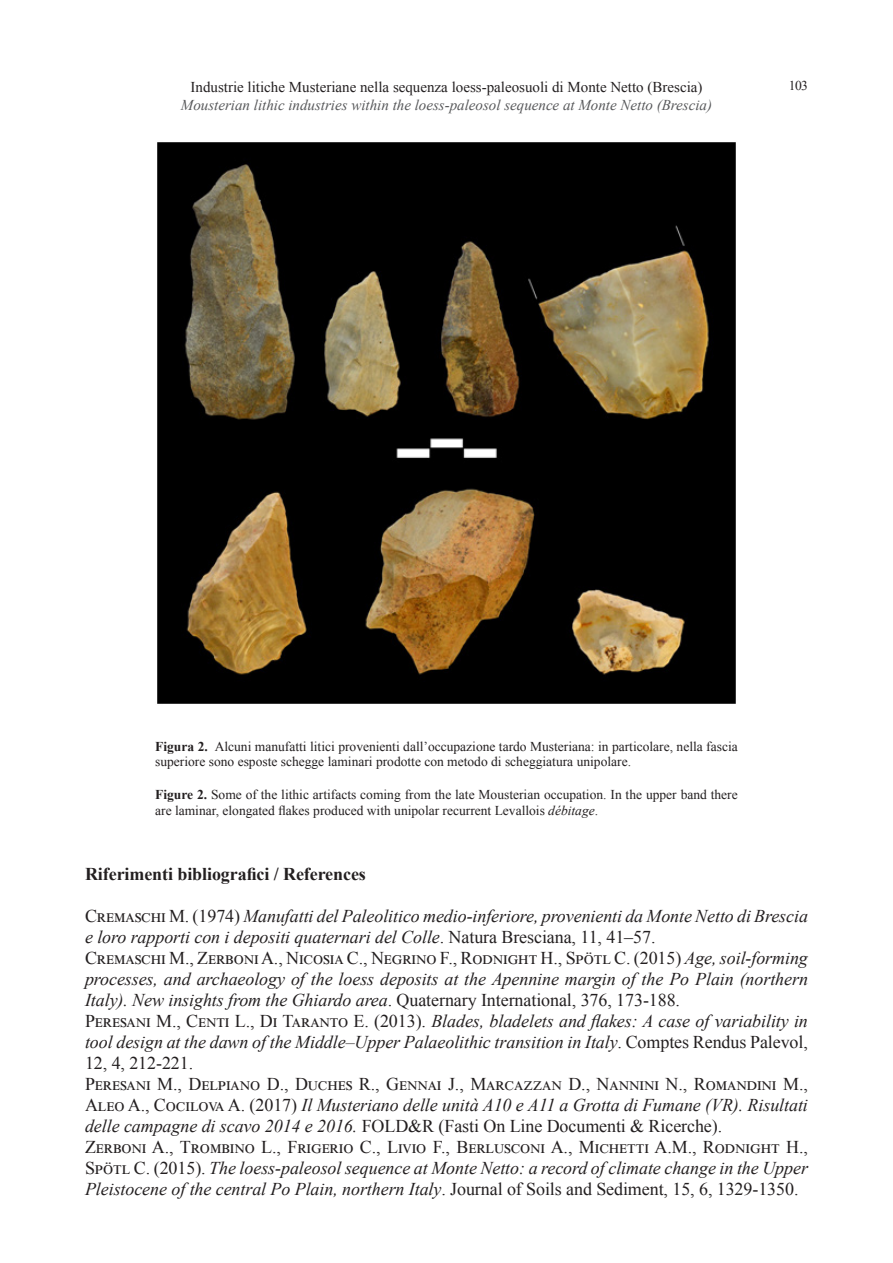
<style>
.page{position:relative;width:893px;height:1263px;background:#fff}
.page>*{position:absolute;margin:0;border:0;box-sizing:border-box;transform-origin:0 0}
.t1{font:italic 18px/21px "Times New Roman";letter-spacing:-.005em;color:#231f20;text-align:justify}
.t2{font:18px/21px "Times New Roman";letter-spacing:-.005em;color:#231f20;text-align:justify}
.t3{font:700 18px "Times New Roman";letter-spacing:-.005em;color:#231f20}
.t4{font:italic 15px "Times New Roman";color:#57585a}
.t5{font:15px "Times New Roman";color:#231f20}
.t6{font:13.5px/15px "Times New Roman";color:#231f20}
.s1{font-weight:700}
.s2{font-style:italic}
.s3{font-style:normal}
</style>
<div class="page">
<img style="left:157px;top:142px;width:579px;height:562px">
<p class="t5" style="left:190px;top:77px;width:513px">Industrie litiche Musteriane nella sequenza loess-paleosuoli di Monte Netto (Brescia)</p>
<p class="t4" style="left:181px;top:95px;width:533px">Mousterian lithic industries within the loess-paleosol sequence at Monte Netto (Brescia)</p>
<p class="t6" style="left:789px;top:78px;width:21px">103</p>
<p class="t6" style="left:155px;top:739px;width:584px"><span class="s1">Figura 2.</span> Alcuni manufatti litici provenienti dall’occupazione tardo Musteriana: in particolare, nella fascia superiore sono esposte schegge laminari prodotte con metodo di scheggiatura unipolare.</p>
<p class="t6" style="left:155px;top:785px;width:584px;line-height:16.2px"><span class="s1">Figure 2.</span> Some of the lithic artifacts coming from the late Mousterian occupation. In the upper band there are laminar, elongated flakes produced with unipolar recurrent Levallois <span class="s2">débitage</span>.</p>
<p class="t3" style="left:85px;top:860px;width:282px">Riferimenti bibliografici / References</p>
<p class="t1" style="left:85px;top:905px;width:724px"><span class="s3">Cremaschi M. (1974)</span> Manufatti del Paleolitico medio-inferiore, provenienti da Monte Netto di Brescia e loro rapporti con i depositi quaternari del Colle<span class="s3">. Natura Bresciana, 11, 41–57.</span></p>
<p class="t1" style="left:85px;top:947px;width:724px"><span class="s3">Cremaschi M., Zerboni A., Nicosia C., Negrino F., Rodnight H., Spötl C. (2015)</span> Age, soil-forming processes, and archaeology of the loess deposits at the Apennine margin of the Po Plain (northern Italy). New insights from the Ghiardo area<span class="s3">. Quaternary International, 376, 173-188.</span></p>
<p class="t1" style="left:85px;top:1010px;width:724px"><span class="s3">Peresani M., Centi L., Di Taranto E. (2013).</span> Blades, bladelets and flakes: A case of variability in tool design at the dawn of the Middle–Upper Palaeolithic transition in Italy<span class="s3">. Comptes Rendus Palevol, 12, 4, 212-221.</span></p>
<p class="t2" style="left:85px;top:1072px;width:724px">Peresani M., Delpiano D., Duches R., Gennai J., Marcazzan D., Nannini N., Romandini M., Aleo A., Cocilova A. (2017) <span class="s2">Il Musteriano delle unità A10 e A11 a Grotta di Fumane (VR). Risultati delle campagne di scavo 2014 e 2016.</span> FOLD&amp;R (Fasti On Line Documenti &amp; Ricerche).</p>
<p class="t2" style="left:85px;top:1135px;width:724px">Zerboni A., Trombino L., Frigerio C., Livio F., Berlusconi A., Michetti A.M., Rodnight H., Spötl C. (2015). <span class="s2">The loess-paleosol sequence at Monte Netto: a record of climate change in the Upper Pleistocene of the central Po Plain, northern Italy</span>. Journal of Soils and Sediment, 15, 6, 1329-1350.</p>
</div>
